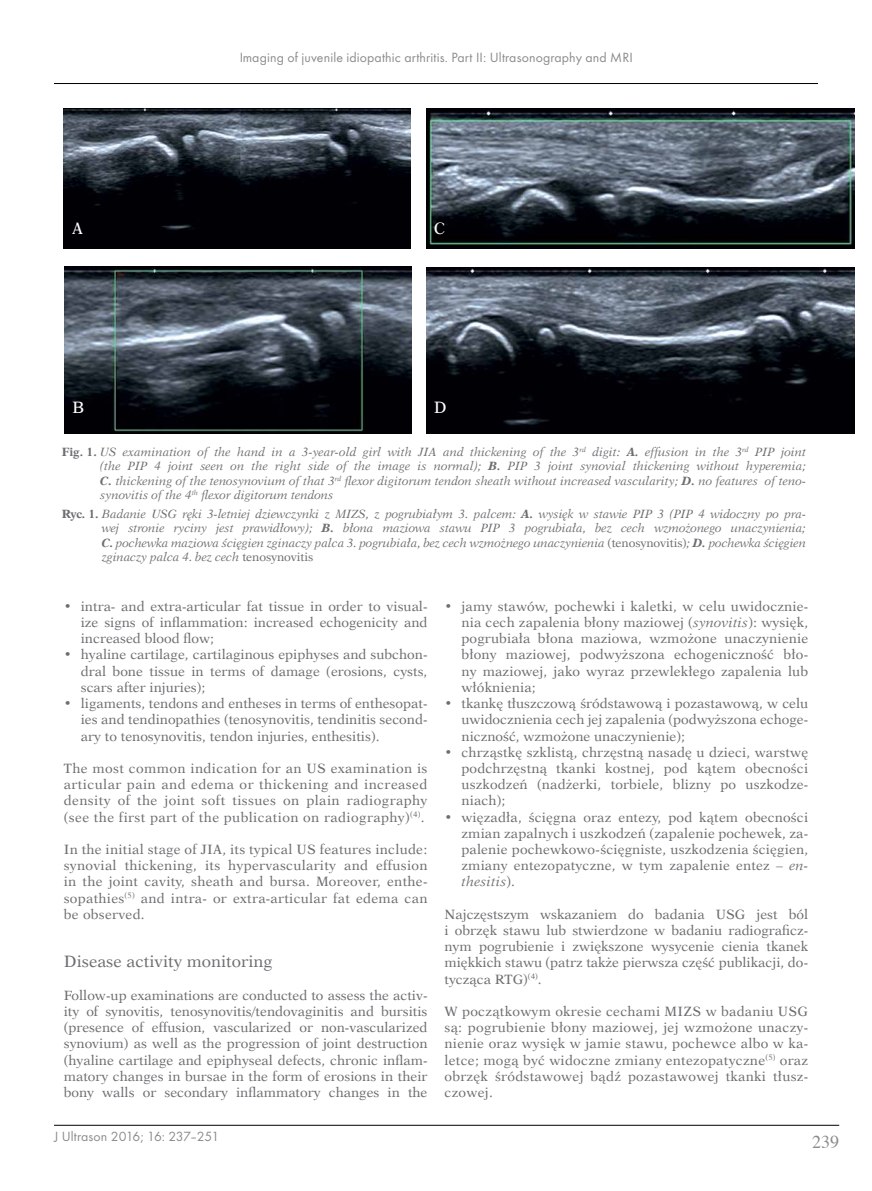
<style>
.page{position:relative;width:872px;height:1191px;background:#fff}
.page>*{position:absolute;margin:0;border:0;box-sizing:border-box;transform-origin:0 0}
.t1{font:18px "Times";color:#6d6e71}
.t2{font:16.5px "Dutch 823 EU";color:#6d6e71}
.t3{font:16.5px "Dutch 823 EU";color:#fff}
.t4{font:13.8px "Futura TCE";letter-spacing:.01em;color:#6d6e71}
.t5{font:13.5px/16.2px "Dutch 823 EU";color:#6d6e71;text-align:justify}
.t6{font:italic 12px/14.4px "Dutch 823 EU";letter-spacing:-.01em;color:#6d6e71;text-align:justify}
.s1{font-weight:700;font-style:normal}
.s2{font-weight:700}
.s3{font-style:normal}
.s4{font-style:italic}
</style>
<div class="page">
<hr style="left:54px;top:1125px;width:785px;height:1px;background:#000">
<hr style="left:54px;top:83px;width:764px;height:1px;background:#000">
<img style="left:64px;top:108px;width:347px;height:141px">
<img style="left:427px;top:108px;width:428px;height:141px">
<img style="left:427px;top:267px;width:428px;height:167px">
<img style="left:65px;top:266px;width:347px;height:168px">
<p class="t4" style="left:239px;top:49px;width:395px">Imaging of juvenile idiopathic arthritis. Part II: Ultrasonography and MRI</p>
<p class="t3" style="left:72px;top:219px;width:12px">A</p>
<p class="t3" style="left:434px;top:219px;width:13px">C</p>
<p class="t3" style="left:72px;top:397px;width:14px">B</p>
<p class="t3" style="left:434px;top:397px;width:14px">D</p>
<p class="t6" style="left:100px;top:445px;width:707px;text-indent:-38px"><span class="s1">Fig. 1.</span> US examination of the hand in a 3-year-old girl with JIA and thickening of the 3<sup>rd</sup> digit: <span class="s2">A.</span> effusion in the 3<sup>rd</sup> PIP joint (the PIP 4 joint seen on the right side of the image is normal); <span class="s2">B.</span> PIP 3 joint synovial thickening without hyperemia; <span class="s2">C.</span> thickening of the tenosynovium of that 3<sup>rd</sup> flexor digitorum tendon sheath without increased vascularity; <span class="s2">D.</span> no features of teno&shy;synovitis of the 4<sup>th</sup> flexor digitorum tendons</p>
<p class="t6" style="left:102px;top:506px;width:706px;text-indent:-40px"><span class="s1">Ryc. 1.</span> Badanie USG ręki 3-letniej dziewczynki z MIZS, z pogrubiałym 3. palcem: <span class="s2">A.</span> wysięk w stawie PIP 3 (PIP 4 widoczny po pra&shy;wej stronie ryciny jest prawidłowy); <span class="s2">B.</span> błona maziowa stawu PIP 3 pogrubiała, bez cech wzmożonego unaczynienia; <span class="s2">C.</span> pochewka maziowa ścięgien zginaczy palca 3. pogrubiała, bez cech wzmożnego unaczynienia <span class="s3">(tenosynovitis)</span>; <span class="s2">D.</span> pochewka ścięgien zginaczy palca 4. bez cech <span class="s3">tenosynovitis</span></p>
<p class="t5" style="left:81px;top:598px;width:348px;text-indent:-17px">• intra- and extra-articular fat tissue in order to visual&shy;ize signs of inflammation: increased echogenicity and increased blood flow;</p>
<p class="t5" style="left:81px;top:647px;width:348px;text-indent:-17px">• hyaline cartilage, cartilaginous epiphyses and subchon&shy;dral bone tissue in terms of damage (erosions, cysts, scars after injuries);</p>
<p class="t5" style="left:81px;top:695px;width:348px;text-indent:-17px">• ligaments, tendons and entheses in terms of enthesopat&shy;ies and tendinopathies (tenosynovitis, tendinitis second&shy;ary to tenosynovitis, tendon injuries, enthesitis).</p>
<p class="t5" style="left:64px;top:760px;width:365px">The most common indication for an US examination is articular pain and edema or thickening and increased density of the joint soft tissues on plain radiography (see the first part of the publication on radiography)<sup>(4)</sup>.</p>
<p class="t5" style="left:64px;top:841px;width:365px">In the initial stage of JIA, its typical US features include: synovial thickening, its hypervascularity and effusion in the joint cavity, sheath and bursa. Moreover, enthe&shy;sopathies<sup>(5)</sup> and intra- or extra-articular fat edema can be observed.</p>
<p class="t2" style="left:64px;top:951px;width:210px">Disease activity monitoring</p>
<p class="t5" style="left:64px;top:987px;width:365px">Follow-up examinations are conducted to assess the activ&shy;ity of synovitis, tenosynovitis/tendovaginitis and bursitis (presence of effusion, vascularized or non-vascularized synovium) as well as the progression of joint destruction (hyaline cartilage and epiphyseal defects, chronic inflam&shy;matory changes in bursae in the form of erosions in their bony walls or secondary inflammatory changes in the</p>
<p class="t4" style="left:54px;top:1128px;width:167px">J Ultrason 2016; 16: 237–251</p>
<p class="t5" style="left:461px;top:598px;width:348px;text-indent:-17px">• jamy stawów, pochewki i kaletki, w celu uwidocznie&shy;nia cech zapalenia błony maziowej (<span class="s4">synovitis</span>): wysięk, pogrubiała błona maziowa, wzmożone unaczynienie błony maziowej, podwyższona echogeniczność bło&shy;ny maziowej, jako wyraz przewlekłego zapalenia lub włóknienia;</p>
<p class="t5" style="left:461px;top:695px;width:348px;text-indent:-17px">• tkankę tłuszczową śródstawową i pozastawową, w celu uwidocznienia cech jej zapalenia (podwyższona echoge&shy;niczność, wzmożone unaczynienie);</p>
<p class="t5" style="left:461px;top:744px;width:348px;text-indent:-17px">• chrząstkę szklistą, chrzęstną nasadę u dzieci, warstwę podchrzęstną tkanki kostnej, pod kątem obecności uszkodzeń (nadżerki, torbiele, blizny po uszkodze&shy;niach);</p>
<p class="t5" style="left:461px;top:809px;width:348px;text-indent:-17px">• więzadła, ścięgna oraz entezy, pod kątem obecności zmian zapalnych i uszkodzeń (zapalenie pochewek, za&shy;palenie pochewkowo-ścięgniste, uszkodzenia ścięgien, zmiany entezopatyczne, w tym zapalenie entez – <span class="s4">en&shy;thesitis</span>).</p>
<p class="t5" style="left:444px;top:906px;width:365px">Najczęstszym wskazaniem do badania USG jest ból i obrzęk stawu lub stwierdzone w badaniu radiograficz&shy;nym pogrubienie i zwiększone wysycenie cienia tkanek miękkich stawu (patrz także pierwsza część publikacji, do&shy;tycząca RTG)<sup>(4)</sup>.</p>
<p class="t5" style="left:444px;top:1003px;width:365px">W początkowym okresie cechami MIZS w badaniu USG są: pogrubienie błony maziowej, jej wzmożone unaczy&shy;nienie oraz wysięk w jamie stawu, pochewce albo w ka&shy;letce; mogą być widoczne zmiany entezopatyczne<sup>(5)</sup> oraz obrzęk śródstawowej bądź pozastawowej tkanki tłusz&shy;czowej.</p>
<h1 class="t1" style="left:812px;top:1125px;width:28px">239</h1>
</div>
